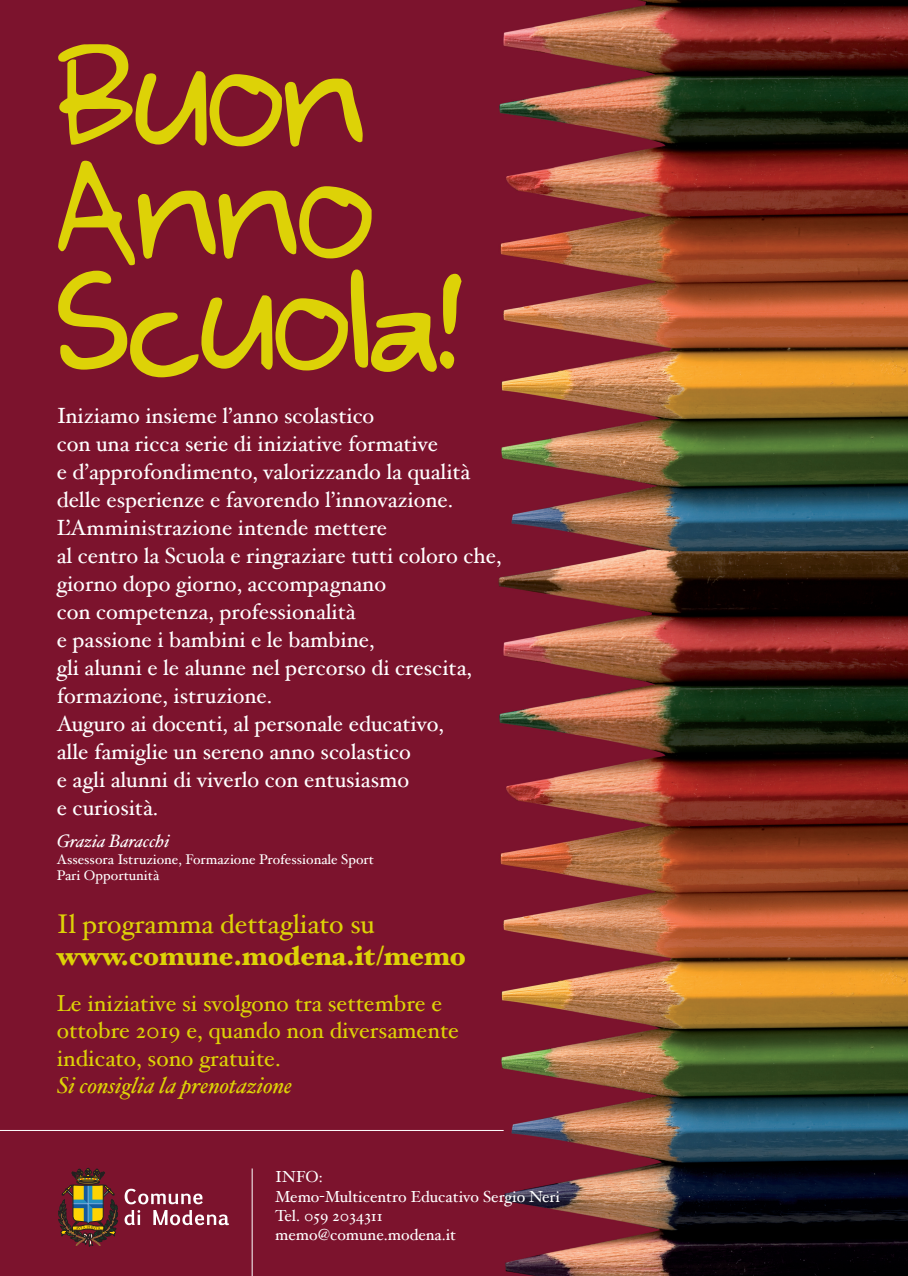
<style>
.page{position:relative;width:908px;height:1276px;background:#fff}
.page>*{position:absolute;margin:0;border:0;box-sizing:border-box;transform-origin:0 0}
.t1{font:142px/112px "Kims Hand";color:#ddd207}
.t2{font:900 27px "Hoefler Text";color:#ddd207}
.t3{font:27px "Hoefler Text";color:#ddd207}
.t4{font:23px/27.6px "Hoefler Text";color:#ddd207}
.t5{font:italic 23px "Hoefler Text";color:#ddd207}
.t6{font:22px/28px "Hoefler Text";color:#fff}
.t7{font:italic 18px "Hoefler Text";color:#fff}
.t8{font:16px/19.2px "Hoefler Text";color:#fff}
.t9{font:14px/16.8px "Hoefler Text";color:#fff}
</style>
<div class="page">
<img style="left:0;top:0;width:907px;height:1276px">
<hr style="left:252px;top:1168px;width:1px;height:108px;background:#fff">
<hr style="left:0;top:1130px;width:503px;height:1px;background:#fff">
<svg style="left:58px;top:1168px;width:60px;height:78px;background:#6d4232"></svg>
<svg style="left:125px;top:1188px;width:78px;height:16px"></svg>
<svg style="left:124px;top:1210px;width:16px;height:15px"></svg>
<svg style="left:153px;top:1210px;width:76px;height:15px"></svg>
<h1 class="t1" style="left:57px;top:53px;width:407px">Buon<br>Anno<br>Scuola!</h1>
<p class="t6" style="left:57px;top:401px;width:446px">Iniziamo insieme l’anno scolastico<br>con una ricca serie di iniziative formative<br>e d’approfondimento, valorizzando la qualità delle esperienze e favorendo l’innovazione.<br>L’Amministrazione intende mettere<br>al centro la Scuola e ringraziare tutti coloro che, giorno dopo giorno, accompagnano<br>con competenza, professionalità<br>e passione i bambini e le bambine,<br>gli alunni e le alunne nel percorso di crescita, formazione, istruzione.<br>Auguro ai docenti, al personale educativo,<br>alle famiglie un sereno anno scolastico<br>e agli alunni di viverlo con entusiasmo<br>e curiosità.</p>
<p class="t7" style="left:57px;top:830px;width:114px">Grazia Baracchi</p>
<p class="t9" style="left:57px;top:850px;width:319px">Assessora Istruzione, Formazione Professionale Sport<br>Pari Opportunità</p>
<p class="t3" style="left:57px;top:907px;width:319px">Il programma dettagliato su</p>
<p class="t2" style="left:57px;top:940px;width:410px">www.comune.modena.it/memo</p>
<p class="t4" style="left:57px;top:989px;width:403px">Le iniziative si svolgono tra settembre e ottobre 2019 e, quando non diversamente indicato, sono gratuite.</p>
<p class="t5" style="left:57px;top:1072px;width:237px">Si consiglia la prenotazione</p>
<p class="t8" style="left:275px;top:1167px;width:286px">INFO:<br>Memo-Multicentro Educativo Sergio Neri<br>Tel. 059 2034311 memo@comune.modena.it</p>
</div>
